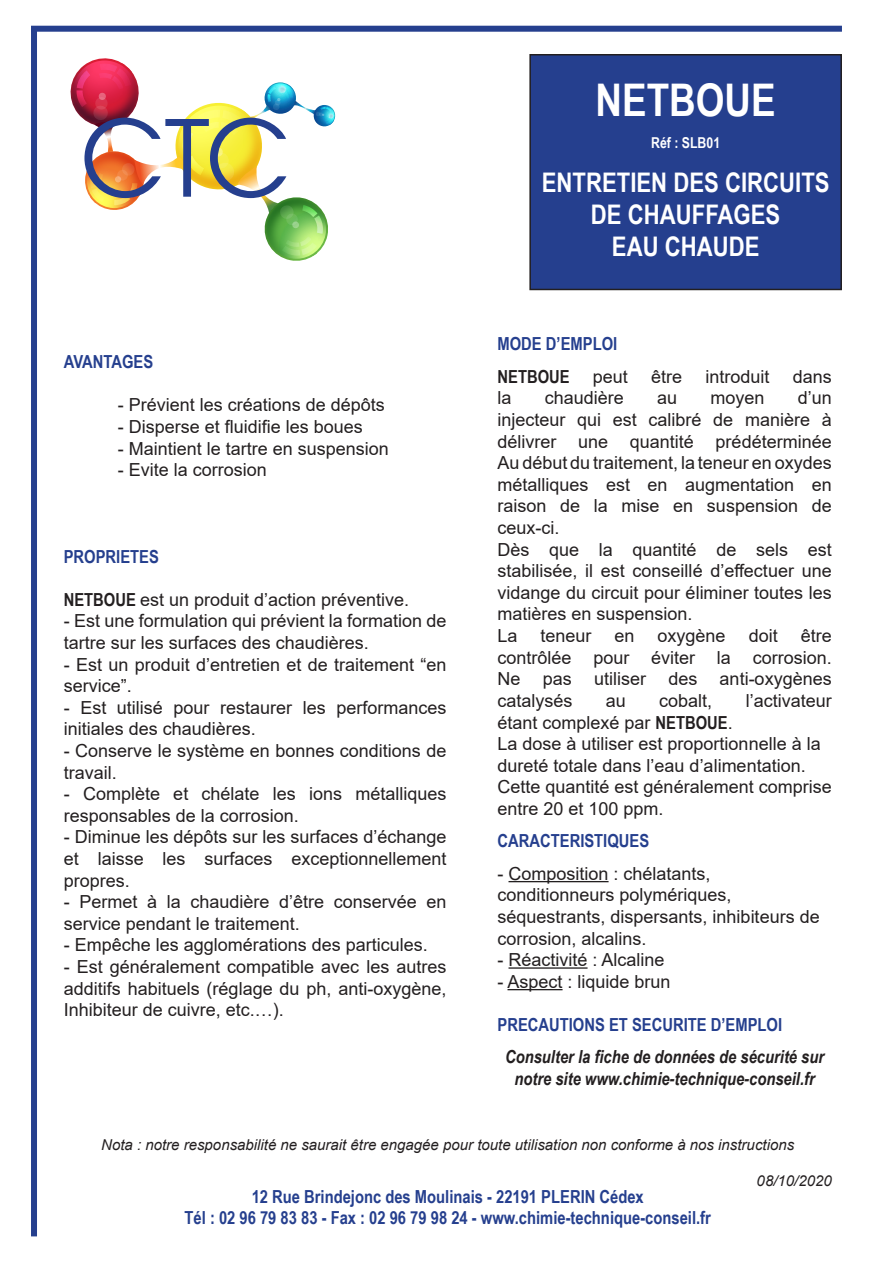
<style>
.page{position:relative;width:893px;height:1263px;background:#fff}
.page>*{position:absolute;margin:0;border:0;box-sizing:border-box;transform-origin:0 0}
.t1{font:700 45px "Arial Narrow";color:#fff}
.t2{font:700 27px/32.4px "Arial Narrow";color:#fff;text-align:center}
.t3{font:18px/21.6px "Arial";color:#231f20}
.t4{font:700 18px "Arial Narrow";color:#253f8e}
.t5{font:italic 700 18px/21.6px "Arial Narrow";color:#231f20;text-align:center}
.t6{font:700 18px "Arial Narrow";color:#231f20}
.t7{font:italic 15px "Arial";color:#231f20}
.t8{font:700 15px "Arial Narrow";color:#fff}
.s1{font-family:"Arial Narrow";font-weight:700}
</style>
<div class="page">
<hr style="left:508px;top:881px;width:101px;height:1px;background:#231f20">
<hr style="left:508px;top:967px;width:80px;height:2px;background:#231f20">
<hr style="left:507px;top:989px;width:56px;height:1px;background:#231f20">
<div style="left:530px;top:55px;width:311px;height:234px;background:#253f8e"></div>
<div style="left:529px;top:54px;width:313px;height:236px;border:2px solid #231f20"></div>
<img style="left:70px;top:58px;width:266px;height:203px">
<div style="left:31px;top:26px;width:811px;height:6px;background:#253f8e"></div>
<div style="left:31px;top:29px;width:6px;height:1207px;background:#253f8e"></div>
<p class="t4" style="left:64px;top:348px;width:91px">AVANTAGES</p>
<p class="t3" style="left:118px;top:394px;width:269px">- Prévient les créations de dépôts</p>
<p class="t3" style="left:118px;top:416px;width:247px">- Disperse et fluidifie les boues</p>
<p class="t3" style="left:118px;top:437px;width:273px">- Maintient le tartre en suspension</p>
<p class="t3" style="left:118px;top:459px;width:151px">- Evite la corrosion</p>
<p class="t4" style="left:64px;top:543px;width:97px">PROPRIETES</p>
<p class="t3" style="left:64px;top:588px;width:347px"><span class="s1">NETBOUE</span> est un produit d’action préventive.</p>
<p class="t3" style="left:64px;top:610px;width:384px">- Est une formulation qui prévient la formation de tartre sur les surfaces des chaudières.</p>
<p class="t3" style="left:64px;top:653px;width:384px">- Est un produit d’entretien et de traitement “en service”.</p>
<p class="t3" style="left:64px;top:696px;width:384px">- Est utilisé pour restaurer les performances</p>
<p class="t3" style="left:64px;top:718px;width:194px">initiales des chaudières.</p>
<p class="t3" style="left:64px;top:740px;width:384px">- Conserve le système en bonnes conditions de travail.</p>
<p class="t3" style="left:64px;top:783px;width:384px">- Complète et chélate les ions métalliques</p>
<p class="t3" style="left:64px;top:804px;width:237px">responsables de la corrosion.</p>
<p class="t3" style="left:64px;top:826px;width:384px;text-align:justify">- Diminue les dépôts sur les surfaces d’échange et laisse les surfaces exceptionnellement propres.</p>
<p class="t3" style="left:64px;top:891px;width:384px">- Permet à la chaudière d’être conservée en</p>
<p class="t3" style="left:64px;top:912px;width:238px">service pendant le traitement.</p>
<p class="t3" style="left:64px;top:934px;width:366px">- Empêche les agglomérations des particules.</p>
<p class="t3" style="left:64px;top:956px;width:384px;text-align:justify">- Est généralement compatible avec les autres additifs habituels (réglage du ph, anti-oxygène, Inhibiteur de cuivre, etc.…).</p>
<p class="t1" style="left:595px;top:66px;width:182px">NETBOUE</p>
<p class="t8" style="left:651px;top:132px;width:71px">Réf : SLB01</p>
<p class="t2" style="left:542px;top:165px;width:289px">ENTRETIEN DES CIRCUITS<br>DE CHAUFFAGES</p>
<p class="t2" style="left:612px;top:229px;width:149px">EAU CHAUDE</p>
<p class="t4" style="left:497px;top:330px;width:121px">MODE D’EMPLOI</p>
<p class="t6" style="left:497px;top:363px;width:74px">NETBOUE</p>
<p class="t3" style="left:593px;top:366px;width:37px">peut</p>
<p class="t3" style="left:651px;top:366px;width:33px">être</p>
<p class="t3" style="left:705px;top:366px;width:66px">introduit</p>
<p class="t3" style="left:793px;top:366px;width:41px">dans</p>
<p class="t3" style="left:497px;top:387px;width:16px">la</p>
<p class="t3" style="left:545px;top:387px;width:81px">chaudière</p>
<p class="t3" style="left:657px;top:387px;width:22px">au</p>
<p class="t3" style="left:710px;top:387px;width:56px">moyen</p>
<p class="t3" style="left:798px;top:387px;width:36px">d’un</p>
<p class="t3" style="left:497px;top:409px;width:336px">injecteur qui est calibré de manière à délivrer une quantité prédéterminée</p>
<p class="t3" style="left:497px;top:452px;width:336px">Au début du traitement, la teneur en oxydes métalliques est en augmentation en</p>
<p class="t3" style="left:497px;top:495px;width:336px">raison de la mise en suspension de</p>
<p class="t3" style="left:497px;top:517px;width:64px">ceux-ci.</p>
<p class="t3" style="left:497px;top:538px;width:336px">Dès que la quantité de sels est</p>
<p class="t3" style="left:497px;top:560px;width:336px;text-align:justify">stabilisée, il est conseillé d’effectuer une vidange du circuit pour éliminer toutes les matières en suspension.</p>
<p class="t3" style="left:497px;top:625px;width:22px">La</p>
<p class="t3" style="left:541px;top:625px;width:53px">teneur</p>
<p class="t3" style="left:615px;top:625px;width:22px">en</p>
<p class="t3" style="left:658px;top:625px;width:70px">oxygène</p>
<p class="t3" style="left:749px;top:625px;width:31px">doit</p>
<p class="t3" style="left:497px;top:625px;width:336px;text-align:right">être<br>contrôlée pour éviter la corrosion.</p>
<p class="t3" style="left:497px;top:668px;width:336px">Ne pas utiliser des anti-oxygènes</p>
<p class="t3" style="left:497px;top:690px;width:77px">catalysés</p>
<p class="t3" style="left:606px;top:690px;width:22px">au</p>
<p class="t3" style="left:659px;top:690px;width:55px">cobalt,</p>
<p class="t3" style="left:746px;top:690px;width:88px">l’activateur</p>
<p class="t3" style="left:497px;top:711px;width:237px">étant complexé par <span class="s1">NETBOUE</span>.</p>
<p class="t3" style="left:497px;top:733px;width:336px">La dose à utiliser est proportionnelle à la dureté totale dans l’eau d’alimentation.<br>Cette quantité est généralement comprise entre 20 et 100 ppm.</p>
<p class="t4" style="left:497px;top:827px;width:153px">CARACTERISTIQUES</p>
<p class="t3" style="left:497px;top:862px;width:215px">- Composition : chélatants,</p>
<p class="t3" style="left:497px;top:884px;width:236px">conditionneurs polymériques,</p>
<p class="t3" style="left:497px;top:906px;width:324px">séquestrants, dispersants, inhibiteurs de corrosion, alcalins.</p>
<p class="t3" style="left:497px;top:949px;width:169px">- Réactivité : Alcaline</p>
<p class="t3" style="left:497px;top:970px;width:175px">- Aspect : liquide brun</p>
<p class="t4" style="left:497px;top:1011px;width:286px">PRECAUTIONS ET SECURITE D’EMPLOI</p>
<p class="t5" style="left:505px;top:1045px;width:321px">Consulter la fiche de données de sécurité sur notre site www.chimie-technique-conseil.fr</p>
<p class="t7" style="left:101px;top:1134px;width:694px">Nota : notre responsabilité ne saurait être engagée pour toute utilisation non conforme à nos instructions</p>
<p class="t7" style="left:757px;top:1170px;width:77px">08/10/2020</p>
<p class="t4" style="left:252px;top:1183px;width:394px">12 Rue Brindejonc des Moulinais - 22191 PLERIN Cédex</p>
<p class="t4" style="left:185px;top:1204px;width:528px">Tél : 02 96 79 83 83 - Fax : 02 96 79 98 24 - www.chimie-technique-conseil.fr</p>
</div>
